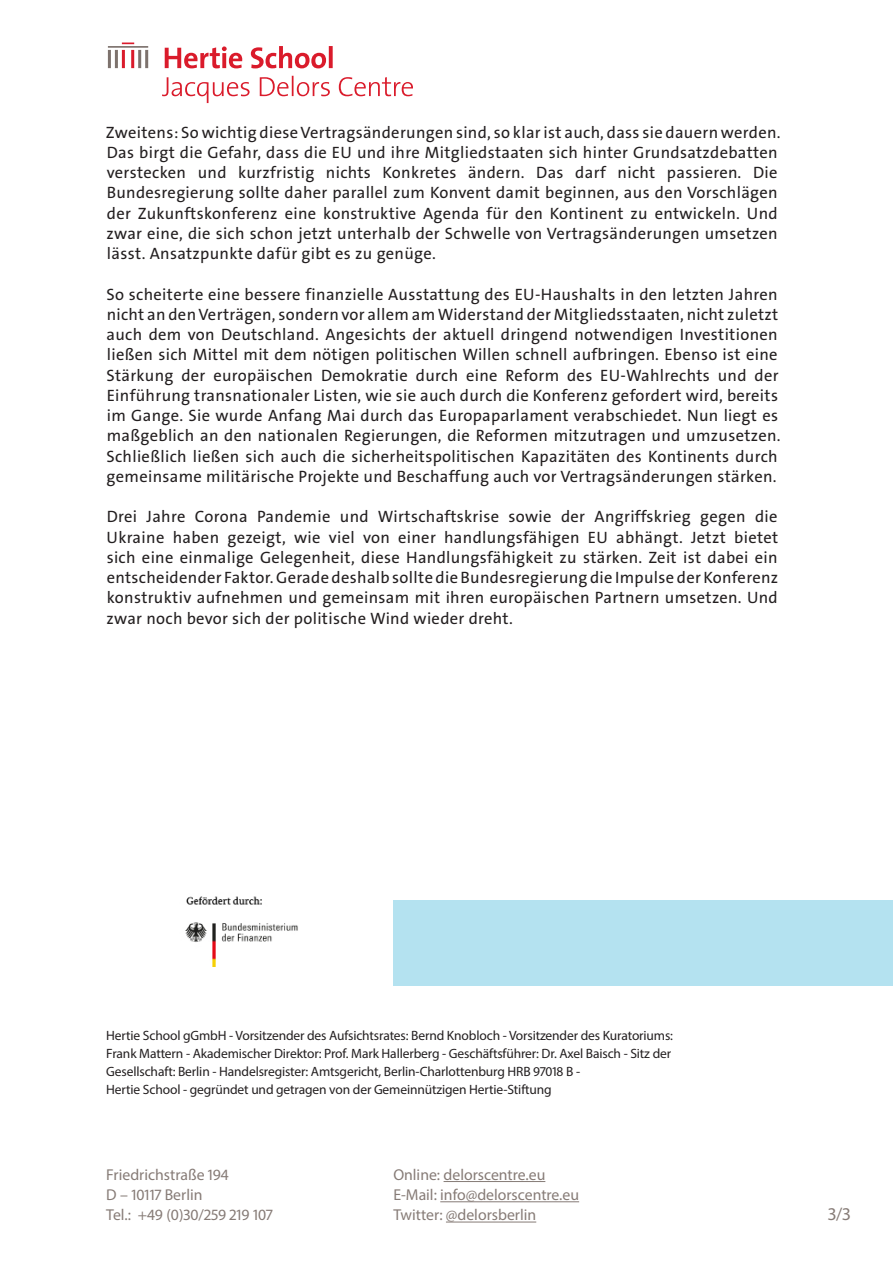
<style>
.page{position:relative;width:893px;height:1263px;background:#fff}
.page>*{position:absolute;margin:0;border:0;box-sizing:border-box;transform-origin:0 0}
.t1{font:18px "Myriad Pro";color:#867b76}
.Fliesstext_grau{font:16.5px/20.2px "The Sans B W5 Plain";letter-spacing:.02em;color:#231f20}
.t2{font:15.75px "Myriad Pro";color:#867b76}
.Kleintext{font:13.5px "Myriad Pro";letter-spacing:-.01em;color:#231f20}
</style>
<div class="page">
<hr style="left:115px;top:50px;width:3px;height:18px;background:#7d726d">
<hr style="left:108px;top:50px;width:3px;height:18px;background:#7d726d">
<hr style="left:108px;top:46px;width:40px;height:2px;background:#7d726d">
<svg style="left:122px;top:43px;width:291px;height:60px"></svg>
<hr style="left:444px;top:1181px;width:101px;height:1px;background:#867b76">
<hr style="left:440px;top:1201px;width:139px;height:1px;background:#867b76">
<hr style="left:446px;top:1221px;width:90px;height:1px;background:#867b76">
<div style="left:393px;top:900px;width:500px;height:85px;background:#b4e2f0"></div>
<img style="left:185px;top:896px;width:113px;height:71px">
<p class="Fliesstext_grau" style="left:106px;top:122px;width:676px">Zweitens: So wichtig diese Vertragsänderungen sind, so klar ist auch, dass sie dauern werden.<br>Das birgt die Gefahr, dass die EU und ihre Mitgliedstaaten sich hinter Grundsatzdebatten verstecken und kurzfristig nichts Konkretes ändern. Das darf nicht passieren. Die Bundesregierung sollte daher parallel zum Konvent damit beginnen, aus den Vorschlägen der Zukunftskonferenz eine konstruktive Agenda für den Kontinent zu entwickeln. Und zwar eine, die sich schon jetzt unterhalb der Schwelle von Vertragsänderungen umsetzen lässt. Ansatzpunkte dafür gibt es zu genüge.</p>
<p class="Fliesstext_grau" style="left:106px;top:284px;width:676px">So scheiterte eine bessere finanzielle Ausstattung des EU-Haushalts in den letzten Jahren nicht an den Verträgen, sondern vor allem am Widerstand der Mitgliedsstaaten, nicht zuletzt auch dem von Deutschland. Angesichts der aktuell dringend notwendigen Investitionen ließen sich Mittel mit dem nötigen politischen Willen schnell aufbringen. Ebenso ist eine Stärkung der europäischen Demokratie durch eine Reform des EU-Wahlrechts und der Einführung transnationaler Listen, wie sie auch durch die Konferenz gefordert wird, bereits im Gange. Sie wurde Anfang Mai durch das Europaparlament verabschiedet. Nun liegt es maßgeblich an den nationalen Regierungen, die Reformen mitzutragen und umzusetzen.<br>Schließlich ließen sich auch die sicherheitspolitischen Kapazitäten des Kontinents durch gemeinsame militärische Projekte und Beschaffung auch vor Vertragsänderungen stärken.</p>
<p class="Fliesstext_grau" style="left:106px;top:507px;width:673px;text-align:justify">Drei Jahre Corona Pandemie und Wirtschaftskrise sowie der Angriffskrieg gegen die Ukraine haben gezeigt, wie viel von einer handlungsfähigen EU abhängt. Jetzt bietet sich eine einmalige Gelegenheit, diese Handlungsfähigkeit zu stärken. Zeit ist dabei ein entscheidender Faktor. Gerade deshalb sollte die Bundesregierung die Impulse der Konferenz konstruktiv aufnehmen und gemeinsam mit ihren europäischen Partnern umsetzen. Und zwar noch bevor sich der politische Wind wieder dreht.</p>
<p class="Kleintext" style="left:106px;top:1027px;width:568px">Hertie School gGmbH - Vorsitzender des Aufsichtsrates: Bernd Knobloch - Vorsitzender des Kuratoriums:</p>
<p class="Kleintext" style="left:106px;top:1045px;width:566px">Frank Mattern - Akademischer Direktor: Prof. Mark Hallerberg - Geschäftsführer: Dr. Axel Baisch - Sitz der</p>
<p class="Kleintext" style="left:106px;top:1063px;width:475px">Gesellschaft: Berlin - Handelsregister: Amtsgericht, Berlin-Charlottenburg HRB 97018 B -</p>
<p class="Kleintext" style="left:106px;top:1081px;width:447px">Hertie School - gegründet und getragen von der Gemeinnützigen Hertie-Stiftung</p>
<p class="t2" style="left:106px;top:1165px;width:124px">Friedrichstraße 194</p>
<p class="t2" style="left:106px;top:1185px;width:98px">D – 10117 Berlin</p>
<p class="t2" style="left:106px;top:1205px;width:168px">Tel.: +49 (0)30/259 219 107</p>
<p class="t2" style="left:393px;top:1165px;width:154px">Online: delorscentre.eu</p>
<p class="t2" style="left:393px;top:1185px;width:187px">E-Mail: info@delorscentre.eu</p>
<p class="t2" style="left:393px;top:1205px;width:144px">Twitter: @delorsberlin</p>
<p class="t1" style="left:828px;top:1203px;width:24px">3/3</p>
</div>
